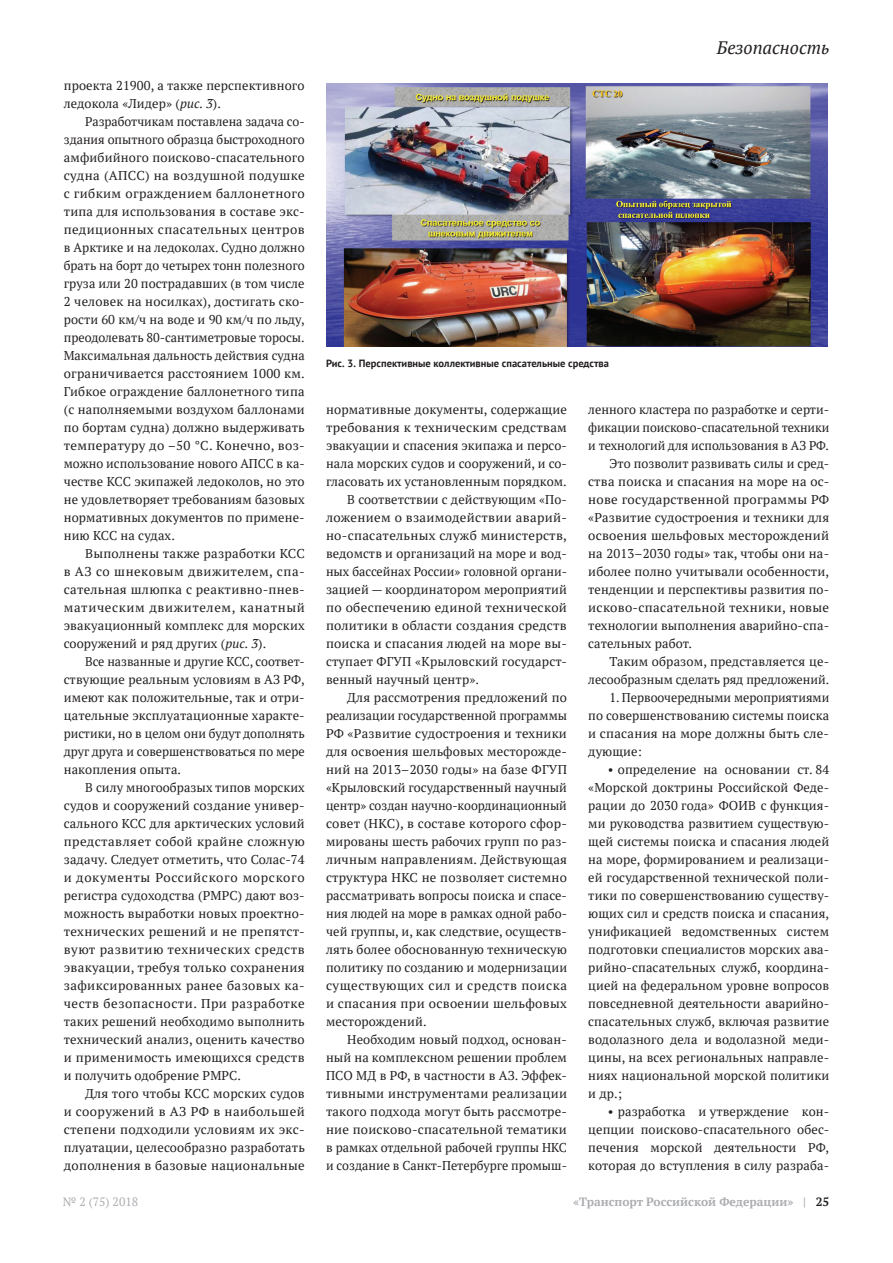
<style>
.page{position:relative;width:893px;height:1263px;background:#fff}
.page>*{position:absolute;margin:0;border:0;box-sizing:border-box;transform-origin:0 0}
.t1{font:italic 18px "PT Serif";color:#231f20}
.t2{font:12.75px/18px "PT Serif";letter-spacing:.01em;color:#231f20;text-align:justify}
.t3{font:12.75px "PT Serif";letter-spacing:.035em;color:#231f20}
.t4{font:700 12px "PT Serif";color:#acadb1}
.t5{font:12px "PT Serif";color:#acadb1}
.t6{font:700 10.5px "PT Sans";color:#231f20}
.s1{font-style:italic}
.s2{color:#231f20}
</style>
<div class="page">
<img style="left:326px;top:84px;width:502px;height:262px">
<p class="t2" style="left:64px;top:76px;width:242px">проекта 21900, а также перспективного ледокола «Лидер» (<span class="s1">рис. 3</span>).</p>
<p class="t2" style="left:64px;top:112px;width:243px;text-indent:21px">Разработчикам поставлена задача со&shy;здания опытного образца быстроходного амфибийного поисково-спасательного судна (АПСС) на воздушной подушке с гибким ограждением баллонетного типа для использования в составе экс&shy;педиционных спасательных центров в Арктике и на ледоколах. Судно должно брать на борт до четырех тонн полезного груза или 20 пострадавших (в том числе 2 человек на носилках), достигать ско&shy;рости 60 км/ч на воде и 90 км/ч по льду, преодолевать 80-сантиметровые торосы.<br>Максимальная дальность действия судна ограничивается расстоянием 1000 км.<br>Гибкое ограждение баллонетного типа (с наполняемыми воздухом баллонами по бортам судна) должно выдерживать температуру до –50 °C. Конечно, воз&shy;можно использование нового АПСС в ка&shy;честве КСС экипажей ледоколов, но это не удовлетворяет требованиям базовых нормативных документов по примене&shy;нию КСС на судах.</p>
<p class="t2" style="left:64px;top:544px;width:243px;text-indent:21px">Выполнены также разработки КСС в АЗ со шнековым движителем, спа&shy;сательная шлюпка с реактивно-пнев&shy;матическим движителем, канатный эвакуационный комплекс для морских сооружений и ряд других (<span class="s1">рис. 3</span>).</p>
<p class="t2" style="left:64px;top:652px;width:242px;text-indent:21px">Все названные и другие КСС, соответ&shy;ствующие реальным условиям в АЗ РФ, имеют как положительные, так и отри&shy;цательные эксплуатационные характе&shy;ристики, но в целом они будут дополнять друг друга и совершенствоваться по мере накопления опыта.</p>
<p class="t2" style="left:64px;top:778px;width:243px;text-indent:21px">В силу многообразых типов морских судов и сооружений создание универ&shy;сального КСС для арктических условий представляет собой крайне сложную задачу. Следует отметить, что Солас‑74 и документы Российского морского регистра судоходства (РМРС) дают воз&shy;можность выработки новых проектно&shy;технических решений и не препятст&shy;вуют развитию технических средств эвакуации, требуя только сохранения зафиксированных ранее базовых ка&shy;честв безопасности. При разработке таких решений необходимо выполнить технический анализ, оценить качество и применимость имеющихся средств и получить одобрение РМРС.</p>
<p class="t2" style="left:64px;top:1084px;width:243px;text-indent:21px">Для того чтобы КСС морских судов и сооружений в АЗ РФ в наибольшей степени подходили условиям их экс&shy;плуатации, целесообразно разработать дополнения в базовые национальные</p>
<h1 class="t1" style="left:717px;top:36px;width:114px">Безопасность</h1>
<p class="t6" style="left:326px;top:357px;width:284px">Рис. 3. Перспективные коллективные спасательные средства</p>
<p class="t2" style="left:326px;top:400px;width:242px">нормативные документы, содержащие</p>
<p class="t2" style="left:326px;top:418px;width:242px">требования к техническим средствам</p>
<p class="t2" style="left:326px;top:436px;width:242px">эвакуации и спасения экипажа и персо-</p>
<p class="t2" style="left:326px;top:454px;width:242px">нала морских судов и сооружений, и со-</p>
<p class="t2" style="left:326px;top:472px;width:242px">гласовать их установленным порядком.</p>
<p class="t2" style="left:347px;top:490px;width:221px">В соответствии с действующим «По-</p>
<p class="t2" style="left:326px;top:508px;width:242px">ложением о взаимодействии аварий-</p>
<p class="t2" style="left:326px;top:526px;width:242px">но-спасательных служб министерств,</p>
<p class="t2" style="left:326px;top:544px;width:242px">ведомств и организаций на море и вод-</p>
<p class="t2" style="left:326px;top:562px;width:242px">ных бассейнах России» головной органи-</p>
<p class="t2" style="left:326px;top:580px;width:242px">зацией — координатором мероприятий</p>
<p class="t2" style="left:326px;top:598px;width:242px">по обеспечению единой технической</p>
<p class="t2" style="left:326px;top:616px;width:242px">политики в области создания средств</p>
<p class="t2" style="left:326px;top:634px;width:242px">поиска и спасания людей на море вы-</p>
<p class="t2" style="left:326px;top:652px;width:242px">ступает ФГУП «Крыловский государст-</p>
<p class="t2" style="left:326px;top:670px;width:155px">венный научный центр».</p>
<p class="t2" style="left:347px;top:688px;width:221px">Для рассмотрения предложений по</p>
<p class="t2" style="left:326px;top:706px;width:243px">реализации государственной программы</p>
<p class="t2" style="left:326px;top:724px;width:242px">РФ «Развитие судостроения и техники</p>
<p class="t2" style="left:326px;top:742px;width:242px">для освоения шельфовых месторожде-</p>
<p class="t2" style="left:326px;top:760px;width:243px">ний на 2013–2030 годы» на базе ФГУП</p>
<p class="t2" style="left:326px;top:778px;width:242px">«Крыловский государственный научный</p>
<p class="t2" style="left:326px;top:796px;width:242px">центр» создан научно-координационный</p>
<p class="t2" style="left:326px;top:814px;width:242px">совет (НКС), в составе которого сфор-</p>
<p class="t2" style="left:326px;top:832px;width:242px">мированы шесть рабочих групп по раз-</p>
<p class="t2" style="left:326px;top:850px;width:243px">личным направлениям. Действующая</p>
<p class="t2" style="left:326px;top:868px;width:242px">структура НКС не позволяет системно</p>
<p class="t2" style="left:326px;top:886px;width:242px">рассматривать вопросы поиска и спасе-</p>
<p class="t2" style="left:326px;top:904px;width:242px">ния людей на море в рамках одной рабо-</p>
<p class="t2" style="left:326px;top:922px;width:242px">чей группы, и, как следствие, осуществ-</p>
<p class="t2" style="left:326px;top:940px;width:242px">лять более обоснованную техническую</p>
<p class="t2" style="left:326px;top:958px;width:243px">политику по созданию и модернизации</p>
<p class="t3" style="left:326px;top:977px;width:242px">существующих сил и средств поиска</p>
<p class="t2" style="left:326px;top:994px;width:243px">и спасания при освоении шельфовых</p>
<p class="t2" style="left:326px;top:1012px;width:102px">месторождений.</p>
<p class="t2" style="left:347px;top:1030px;width:221px">Необходим новый подход, основан-</p>
<p class="t2" style="left:326px;top:1048px;width:242px">ный на комплексном решении проблем</p>
<p class="t2" style="left:326px;top:1066px;width:242px">ПСО МД в РФ, в частности в АЗ. Эффек-</p>
<p class="t2" style="left:326px;top:1084px;width:242px">тивными инструментами реализации</p>
<p class="t2" style="left:326px;top:1102px;width:242px">такого подхода могут быть рассмотре-</p>
<p class="t2" style="left:326px;top:1120px;width:242px">ние поисково-спасательной тематики</p>
<p class="t2" style="left:326px;top:1138px;width:242px">в рамках отдельной рабочей группы НКС</p>
<p class="t2" style="left:326px;top:1156px;width:242px">и создание в Санкт-Петербурге промыш-</p>
<p class="t2" style="left:588px;top:400px;width:242px">ленного кластера по разработке и серти-</p>
<p class="t2" style="left:588px;top:418px;width:243px">фикации поисково-спасательной техники</p>
<p class="t2" style="left:588px;top:436px;width:242px">и технологий для использования в АЗ РФ.</p>
<p class="t2" style="left:609px;top:454px;width:221px">Это позволит развивать силы и сред-</p>
<p class="t2" style="left:588px;top:472px;width:242px">ства поиска и спасания на море на ос-</p>
<p class="t2" style="left:588px;top:490px;width:242px">нове государственной программы РФ</p>
<p class="t2" style="left:588px;top:508px;width:243px">«Развитие судостроения и техники для</p>
<p class="t2" style="left:588px;top:526px;width:242px">освоения шельфовых месторождений</p>
<p class="t2" style="left:588px;top:544px;width:242px">на 2013–2030 годы» так, чтобы они на-</p>
<p class="t2" style="left:588px;top:562px;width:242px">иболее полно учитывали особенности,</p>
<p class="t2" style="left:588px;top:580px;width:242px">тенденции и перспективы развития по-</p>
<p class="t2" style="left:588px;top:598px;width:242px">исково-спасательной техники, новые</p>
<p class="t2" style="left:588px;top:616px;width:242px">технологии выполнения аварийно-спа-</p>
<p class="t2" style="left:588px;top:634px;width:105px">сательных работ.</p>
<p class="t2" style="left:609px;top:652px;width:221px">Таким образом, представляется це-</p>
<p class="t2" style="left:588px;top:670px;width:243px">лесообразным сделать ряд предложений.</p>
<p class="t2" style="left:588px;top:688px;width:243px;text-indent:21px">1. Первоочередными мероприятиями по совершенствованию системы поиска и спасания на море должны быть сле&shy;дующие:</p>
<p class="t2" style="left:588px;top:760px;width:242px;text-indent:20px">• определение на основании ст. 84 «Морской доктрины Российской Феде&shy;рации до 2030 года» ФОИВ с функция&shy;ми руководства развитием существую&shy;щей системы поиска и спасания людей на море, формированием и реализаци&shy;ей государственной технической поли&shy;тики по совершенствованию существу&shy;ющих сил и средств поиска и спасания, унификацией ведомственных систем подготовки специалистов морских ава&shy;рийно-спасательных служб, координа&shy;цией на федеральном уровне вопросов повседневной деятельности аварийно&shy;спасательных служб, включая развитие водолазного дела и водолазной меди&shy;цины, на всех региональных направле&shy;ниях национальной морской политики и др.;</p>
<p class="t2" style="left:588px;top:1102px;width:242px;text-indent:20px">• разработка и утверждение кон&shy;цепции поисково-спасательного обес&shy;печения морской деятельности РФ, которая до вступления в силу разраба-</p>
<p class="t5" style="left:63px;top:1194px;width:77px">№ 2 (75) 2018</p>
<p class="t4" style="left:573px;top:1194px;width:258px">«Транспорт Российской Федерации» | <span class="s2">25</span></p>
</div>
